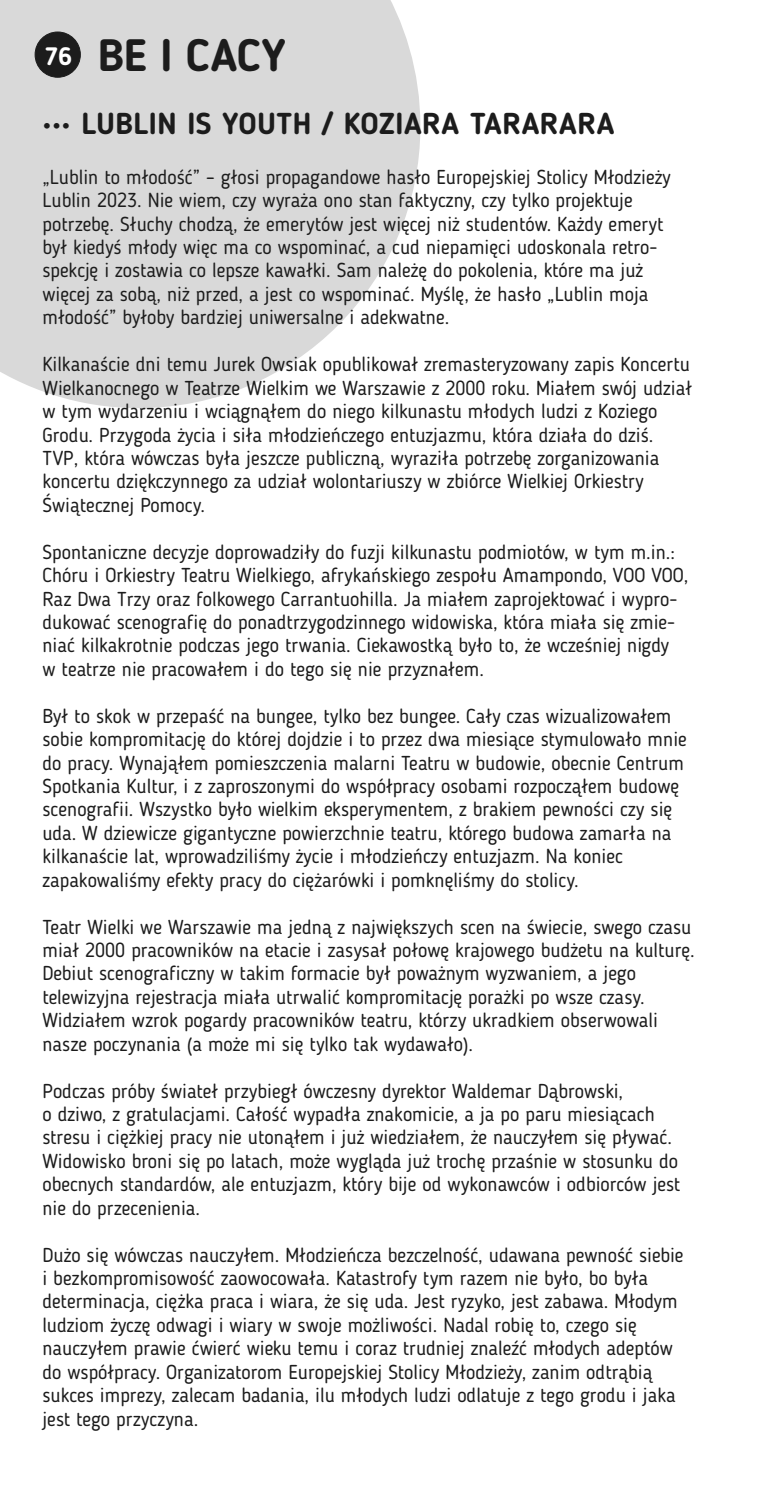
<style>
.page{position:relative;width:780px;height:1489px;background:#fff}
.page>*{position:absolute;margin:0;border:0;box-sizing:border-box;transform-origin:0 0}
.t1{font:700 45px "Blogger Sans";letter-spacing:.01em;color:#1c1c1c}
.t2{font:700 30px "Blogger Sans";letter-spacing:.015em;color:#1c1c1c}
.t3{font:20px/23.5px "Blogger Sans";color:#1c1c1c}
.s1{font-size:25px;color:#fff}
</style>
<div class="page">
<svg style="left:0;top:0;width:420px;height:408px;background:#ddd"></svg>
<div style="left:35px;top:32px;width:46px;height:45px;background:#1c1c1c;border:1px solid #1c1c1c;border-radius:50%"></div>
<h1 class="t1" style="left:45px;top:37px;width:242px"><span class="s1">76</span> BE I CACY</h1>
<h2 class="t2" style="left:43px;top:112px;width:573px">••• LUBLIN IS YOUTH / KOZIARA TARARARA</h2>
<p class="t3" style="left:42px;top:167px;width:629px">„Lublin to młodość” – głosi propagandowe hasło Europejskiej Stolicy Młodzieży Lublin 2023. Nie wiem, czy wyraża ono stan faktyczny, czy tylko projektuje potrzebę. Słuchy chodzą, że emerytów jest więcej niż studentów. Każdy emeryt był kiedyś młody więc ma co wspominać, a cud niepamięci udoskonala retro&shy;spekcję i zostawia co lepsze kawałki. Sam należę do pokolenia, które ma już więcej za sobą, niż przed, a jest co wspominać. Myślę, że hasło „Lublin moja młodość” byłoby bardziej uniwersalne i adekwatne.</p>
<p class="t3" style="left:42px;top:354px;width:651px">Kilkanaście dni temu Jurek Owsiak opublikował zremasteryzowany zapis Koncertu Wielkanocnego w Teatrze Wielkim we Warszawie z 2000 roku. Miałem swój udział w tym wydarzeniu i wciągnąłem do niego kilkunastu młodych ludzi z Koziego Grodu. Przygoda życia i siła młodzieńczego entuzjazmu, która działa do dziś.<br>TVP, która wówczas była jeszcze publiczną, wyraziła potrzebę zorganizowania koncertu dziękczynnego za udział wolontariuszy w zbiórce Wielkiej Orkiestry Świątecznej Pomocy.</p>
<p class="t3" style="left:42px;top:541px;width:647px">Spontaniczne decyzje doprowadziły do fuzji kilkunastu podmiotów, w tym m.in.:<br>Chóru i Orkiestry Teatru Wielkiego, afrykańskiego zespołu Amampondo, VOO VOO, Raz Dwa Trzy oraz folkowego Carrantuohilla. Ja miałem zaprojektować i wypro&shy;dukować scenografię do ponadtrzygodzinnego widowiska, która miała się zmie&shy;niać kilkakrotnie podczas jego trwania. Ciekawostką było to, że wcześniej nigdy<br>w teatrze nie pracowałem i do tego się nie przyznałem.</p>
<p class="t3" style="left:42px;top:705px;width:646px">Był to skok w przepaść na bungee, tylko bez bungee. Cały czas wizualizowałem sobie kompromitację do której dojdzie i to przez dwa miesiące stymulowało mnie do pracy. Wynająłem pomieszczenia malarni Teatru w budowie, obecnie Centrum Spotkania Kultur, i z zaproszonymi do współpracy osobami rozpocząłem budowę scenografii. Wszystko było wielkim eksperymentem, z brakiem pewności czy się uda. W dziewicze gigantyczne powierzchnie teatru, którego budowa zamarła na kilkanaście lat, wprowadziliśmy życie i młodzieńczy entuzjazm. Na koniec zapakowaliśmy efekty pracy do ciężarówki i pomknęliśmy do stolicy.</p>
<p class="t3" style="left:42px;top:916px;width:653px">Teatr Wielki we Warszawie ma jedną z największych scen na świecie, swego czasu miał 2000 pracowników na etacie i zasysał połowę krajowego budżetu na kulturę.<br>Debiut scenograficzny w takim formacie był poważnym wyzwaniem, a jego telewizyjna rejestracja miała utrwalić kompromitację porażki po wsze czasy.<br>Widziałem wzrok pogardy pracowników teatru, którzy ukradkiem obserwowali nasze poczynania (a może mi się tylko tak wydawało).</p>
<p class="t3" style="left:42px;top:1080px;width:639px">Podczas próby świateł przybiegł ówczesny dyrektor Waldemar Dąbrowski,<br>o dziwo, z gratulacjami. Całość wypadła znakomicie, a ja po paru miesiącach stresu i ciężkiej pracy nie utonąłem i już wiedziałem, że nauczyłem się pływać.<br>Widowisko broni się po latach, może wygląda już trochę przaśnie w stosunku do obecnych standardów, ale entuzjazm, który bije od wykonawców i odbiorców jest nie do przecenienia.</p>
<p class="t3" style="left:42px;top:1244px;width:642px">Dużo się wówczas nauczyłem. Młodzieńcza bezczelność, udawana pewność siebie i bezkompromisowość zaowocowała. Katastrofy tym razem nie było, bo była determinacja, ciężka praca i wiara, że się uda. Jest ryzyko, jest zabawa. Młodym ludziom życzę odwagi i wiary w swoje możliwości. Nadal robię to, czego się nauczyłem prawie ćwierć wieku temu i coraz trudniej znaleźć młodych adeptów do współpracy. Organizatorom Europejskiej Stolicy Młodzieży, zanim odtrąbią sukces imprezy, zalecam badania, ilu młodych ludzi odlatuje z tego grodu i jaka jest tego przyczyna.</p>
</div>
